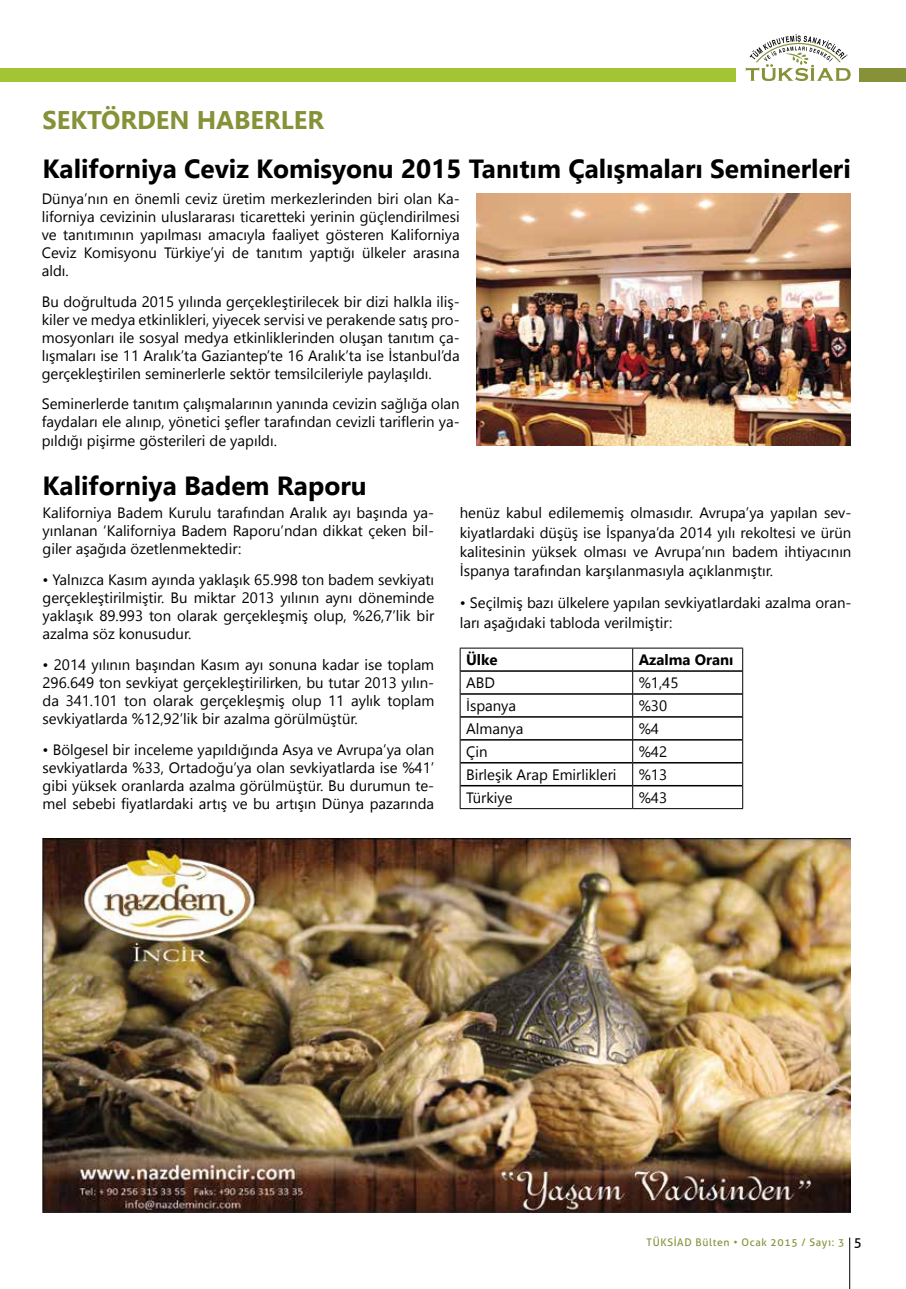
<style>
.page{position:relative;width:906px;height:1289px;background:#fff}
.page>*{position:absolute;margin:0;border:0;box-sizing:border-box;transform-origin:0 0}
.t1{font:700 26.25px "Segoe UI";color:#000}
.t2{font:700 25.5px "Segoe UI";color:#879138}
.t3{font:15px/18px "Segoe UI";color:#000;text-align:justify}
.t4{font:700 15px "Segoe UI";color:#000}
.t5{font:10.5px "Aller";letter-spacing:.06em;color:#879138}
.s1{font-size:13.5px;color:#000}
</style>
<div class="page">
<hr style="left:849px;top:1237px;width:1px;height:51px;background:#000">
<div style="left:0;top:68px;width:736px;height:13px;background:#a3c534"></div>
<div style="left:859px;top:68px;width:47px;height:13px;background:#879138"></div>
<svg style="left:745px;top:34px;width:105px;height:47px"></svg>
<hr style="left:460px;top:670px;width:172px;height:1px;background:#000">
<hr style="left:633px;top:670px;width:109px;height:1px;background:#000">
<hr style="left:460px;top:693px;width:172px;height:1px;background:#000">
<hr style="left:633px;top:693px;width:109px;height:1px;background:#000">
<hr style="left:460px;top:716px;width:172px;height:1px;background:#000">
<hr style="left:633px;top:716px;width:109px;height:1px;background:#000">
<hr style="left:460px;top:739px;width:172px;height:1px;background:#000">
<hr style="left:633px;top:739px;width:109px;height:1px;background:#000">
<hr style="left:460px;top:762px;width:172px;height:1px;background:#000">
<hr style="left:633px;top:762px;width:109px;height:1px;background:#000">
<hr style="left:460px;top:785px;width:172px;height:1px;background:#000">
<hr style="left:633px;top:785px;width:109px;height:1px;background:#000">
<hr style="left:460px;top:647px;width:172px;height:1px;background:#000">
<hr style="left:632px;top:647px;width:111px;height:1px;background:#000">
<svg style="left:460px;top:648px;width:1px;height:160px"></svg>
<svg style="left:632px;top:648px;width:1px;height:160px"></svg>
<svg style="left:742px;top:648px;width:1px;height:160px"></svg>
<hr style="left:460px;top:808px;width:172px;height:1px;background:#000">
<hr style="left:632px;top:808px;width:111px;height:1px;background:#000">
<img style="left:476px;top:193px;width:374px;height:252px">
<img style="left:42px;top:838px;width:808px;height:374px">
<h2 class="t2" style="left:43px;top:101px;width:283px">SEKTÖRDEN HABERLER</h2>
<h1 class="t1" style="left:43px;top:148px;width:810px">Kaliforniya Ceviz Komisyonu 2015 Tanıtım Çalışmaları Seminerleri</h1>
<p class="t3" style="left:42px;top:189px;width:419px">Dünya’nın en önemli ceviz üretim merkezlerinden biri olan Ka&shy;liforniya cevizinin uluslararası ticaretteki yerinin güçlendirilmesi ve tanıtımının yapılması amacıyla faaliyet gösteren Kaliforniya Ceviz Komisyonu Türkiye’yi de tanıtım yaptığı ülkeler arasına aldı.</p>
<p class="t3" style="left:42px;top:292px;width:419px">Bu doğrultuda 2015 yılında gerçekleştirilecek bir dizi halkla iliş&shy;kiler ve medya etkinlikleri, yiyecek servisi ve perakende satış pro&shy;mosyonları ile sosyal medya etkinliklerinden oluşan tanıtım ça&shy;lışmaları ise 11 Aralık’ta Gaziantep’te 16 Aralık’ta ise İstanbul’da gerçekleştirilen seminerlerle sektör temsilcileriyle paylaşıldı.</p>
<p class="t3" style="left:42px;top:394px;width:419px">Seminerlerde tanıtım çalışmalarının yanında cevizin sağlığa olan faydaları ele alınıp, yönetici şefler tarafından cevizli tariflerin ya&shy;pıldığı pişirme gösterileri de yapıldı.</p>
<h1 class="t1" style="left:43px;top:465px;width:326px">Kaliforniya Badem Raporu</h1>
<p class="t3" style="left:43px;top:503px;width:393px">Kaliforniya Badem Kurulu tarafından Aralık ayı başında ya&shy;yınlanan ‘Kaliforniya Badem Raporu’ndan dikkat çeken bil&shy;giler aşağıda özetlenmektedir:</p>
<p class="t3" style="left:43px;top:570px;width:393px">• Yalnızca Kasım ayında yaklaşık 65.998 ton badem sevkiyatı gerçekleştirilmiştir. Bu miktar 2013 yılının aynı döneminde yaklaşık 89.993 ton olarak gerçekleşmiş olup, %26,7’lik bir azalma söz konusudur.</p>
<p class="t3" style="left:43px;top:655px;width:393px">• 2014 yılının başından Kasım ayı sonuna kadar ise toplam 296.649 ton sevkiyat gerçekleştirilirken, bu tutar 2013 yılın&shy;da 341.101 ton olarak gerçekleşmiş olup 11 aylık toplam sevkiyatlarda %12,92’lik bir azalma görülmüştür.</p>
<p class="t3" style="left:43px;top:740px;width:393px">• Bölgesel bir inceleme yapıldığında Asya ve Avrupa’ya olan sevkiyatlarda %33, Ortadoğu’ya olan sevkiyatlarda ise %41’ gibi yüksek oranlarda azalma görülmüştür. Bu durumun te&shy;mel sebebi fiyatlardaki artış ve bu artışın Dünya pazarında</p>
<p class="t3" style="left:460px;top:503px;width:393px;line-height:19.4px">henüz kabul edilememiş olmasıdır. Avrupa’ya yapılan sev&shy;kiyatlardaki düşüş ise İspanya’da 2014 yılı rekoltesi ve ürün kalitesinin yüksek olması ve Avrupa’nın badem ihtiyacının İspanya tarafından karşılanmasıyla açıklanmıştır.</p>
<p class="t3" style="left:460px;top:592px;width:393px;line-height:19.4px">• Seçilmiş bazı ülkelere yapılan sevkiyatlardaki azalma oran&shy;ları aşağıdaki tabloda verilmiştir:</p>
<p class="t4" style="left:466px;top:648px;width:33px">Ülke</p>
<p class="t4" style="left:638px;top:648px;width:96px">Azalma Oranı</p>
<p class="t3" style="left:466px;top:673px;width:30px">ABD</p>
<p class="t3" style="left:638px;top:673px;width:41px">%1,45</p>
<p class="t3" style="left:466px;top:696px;width:51px">İspanya</p>
<p class="t3" style="left:638px;top:696px;width:30px">%30</p>
<p class="t3" style="left:466px;top:719px;width:59px">Almanya</p>
<p class="t3" style="left:638px;top:719px;width:22px">%4</p>
<p class="t3" style="left:466px;top:741px;width:23px">Çin</p>
<p class="t3" style="left:638px;top:741px;width:30px">%42</p>
<p class="t3" style="left:466px;top:764px;width:152px">Birleşik Arap Emirlikleri</p>
<p class="t3" style="left:638px;top:764px;width:30px">%13</p>
<p class="t3" style="left:466px;top:787px;width:48px">Türkiye</p>
<p class="t3" style="left:638px;top:787px;width:30px">%43</p>
<p class="t5" style="left:646px;top:1235px;width:217px">TÜKSİAD Bülten • Ocak 2015 / Sayı: 3 <span class="s1">5</span></p>
</div>
